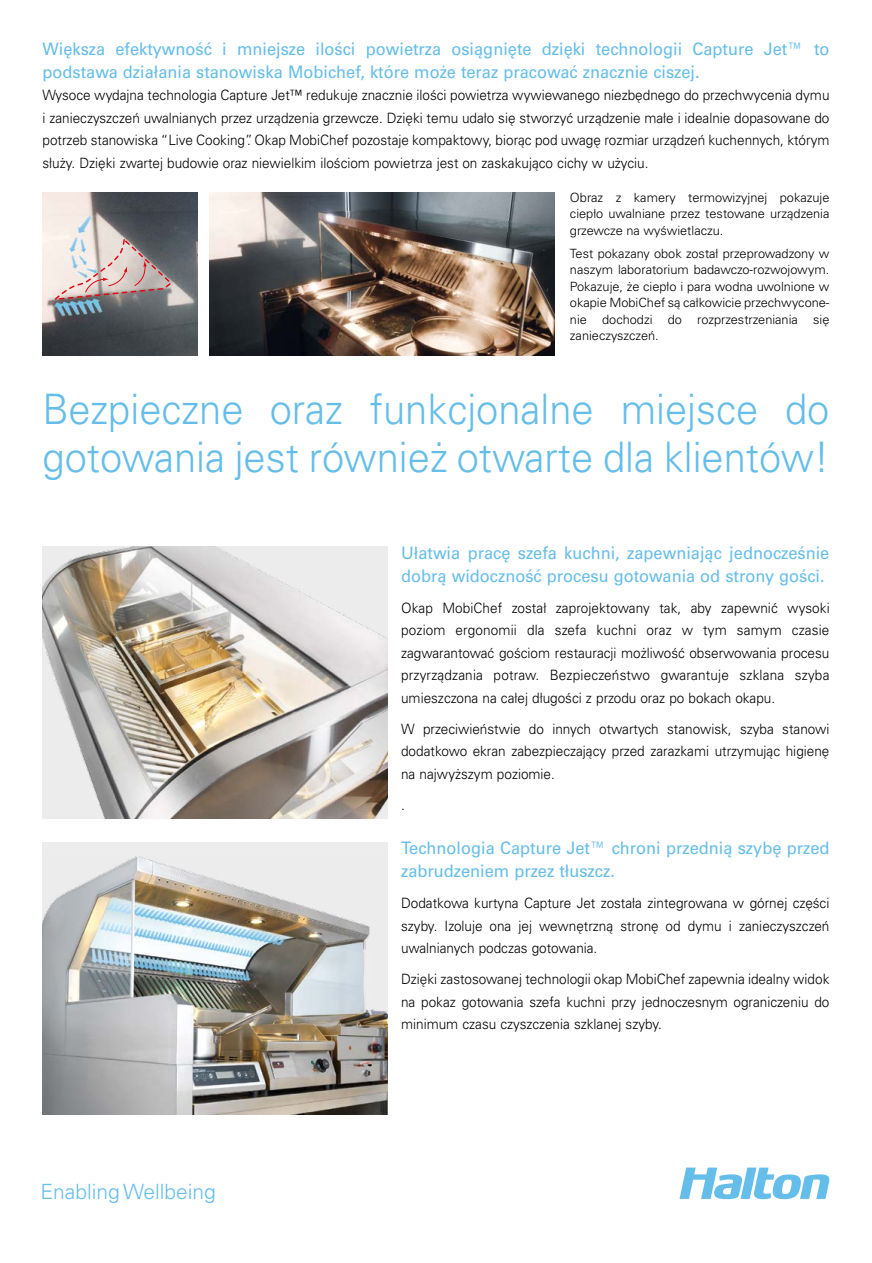
<style>
.page{position:relative;width:872px;height:1263px;background:#fff}
.page>*{position:absolute;margin:0;border:0;box-sizing:border-box;transform-origin:0 0}
.pallerotekstit{font:300 42px/48px "Univers LTCYR 45";color:#65bde9;scale:.95 1}
.t1{font:300 21px "Univers LTCYR 45";color:#65bde9}
.pallerotekstit-2{font:17.25px/22.8px "Univers LTCYR 55 Roman";color:#65bde9;scale:.95 1}
.pallerotekstit-3{font:300 14.25px/22.5px "Univers LTCYR 45";color:#000;text-align:justify;scale:.95 1}
.t2{font:300 12.75px/16.5px "Univers LTCYR 45";color:#000;text-align:justify}
</style>
<div class="page">
<svg style="left:679px;top:1167px;width:150px;height:32px"></svg>
<img style="left:43px;top:546px;width:345px;height:272px">
<div style="left:43px;top:842px;width:345px;height:272px;background:#ededed"></div>
<img style="left:43px;top:856px;width:345px;height:258px">
<img style="left:209px;top:192px;width:346px;height:163px">
<img style="left:43px;top:192px;width:155px;height:163px">
<img style="left:54px;top:238px;width:119px;height:63px">
<p class="pallerotekstit-2" style="left:43px;top:37px;width:830px">Większa efektywność i mniejsze ilości powietrza osiągnięte dzięki technologii Capture Jet™ to podstawa działania stanowiska Mobichef, które może teraz pracować znacznie ciszej.</p>
<p class="pallerotekstit-3" style="left:43px;top:84px;width:830px">Wysoce wydajna technologia Capture Jet™ redukuje znacznie ilości powietrza wywiewanego niezbędnego do przechwycenia dymu i zanieczyszczeń uwalnianych przez urządzenia grzewcze. Dzięki temu udało się stworzyć urządzenie małe i idealnie dopasowane do potrzeb stanowiska “Live Cooking”. Okap MobiChef pozostaje kompaktowy, biorąc pod uwagę rozmiar urządzeń kuchennych, którym służy. Dzięki zwartej budowie oraz niewielkim ilościom powietrza jest on zaskakująco cichy w użyciu.</p>
<p class="t2" style="left:570px;top:189px;width:261px">Obraz z kamery termowizyjnej pokazuje ciepło uwalniane przez testowane urządzenia grzewcze na wyświetlaczu.</p>
<p class="t2" style="left:570px;top:244px;width:261px">Test pokazany obok został przeprowadzony w naszym laboratorium badawczo-rozwojowym.<br>Pokazuje, że ciepło i para wodna uwolnione w okapie MobiChef są całkowicie przechwycone - nie dochodzi do rozprzestrzeniania się zanieczyszczeń.</p>
<p class="pallerotekstit" style="left:43px;top:384px;width:830px">Bezpieczne oraz funkcjonalne miejsce do gotowania jest również otwarte dla klientów!</p>
<p class="t1" style="left:40px;top:1178px;width:177px">Enabling Wellbeing</p>
<p class="pallerotekstit-2" style="left:401px;top:541px;width:452px">Ułatwia pracę szefa kuchni, zapewniając jednocześnie dobrą widoczność procesu gotowania od strony gości.</p>
<p class="pallerotekstit-3" style="left:401px;top:596px;width:452px">Okap MobiChef został zaprojektowany tak, aby zapewnić wysoki poziom ergonomii dla szefa kuchni oraz w tym samym czasie zagwarantować gościom restauracji możliwość obserwowania procesu przyrządzania potraw. Bezpieczeństwo gwarantuje szklana szyba umieszczona na całej długości z przodu oraz po bokach okapu.</p>
<p class="pallerotekstit-3" style="left:401px;top:717px;width:452px">W przeciwieństwie do innych otwartych stanowisk, szyba stanowi dodatkowo ekran zabezpieczający przed zarazkami utrzymując higienę na najwyższym poziomie.</p>
<p class="pallerotekstit-3" style="left:401px;top:793px;width:5px">.</p>
<p class="pallerotekstit-2" style="left:401px;top:836px;width:452px">Technologia Capture Jet™ chroni przednią szybę przed zabrudzeniem przez tłuszcz.</p>
<p class="pallerotekstit-3" style="left:401px;top:891px;width:452px">Dodatkowa kurtyna Capture Jet została zintegrowana w górnej części szyby. Izoluje ona jej wewnętrzną stronę od dymu i zanieczyszczeń uwalnianych podczas gotowania.</p>
<p class="pallerotekstit-3" style="left:401px;top:967px;width:452px">Dzięki zastosowanej technologii okap MobiChef zapewnia idealny widok na pokaz gotowania szefa kuchni przy jednoczesnym ograniczeniu do minimum czasu czyszczenia szklanej szyby.</p>
</div>
